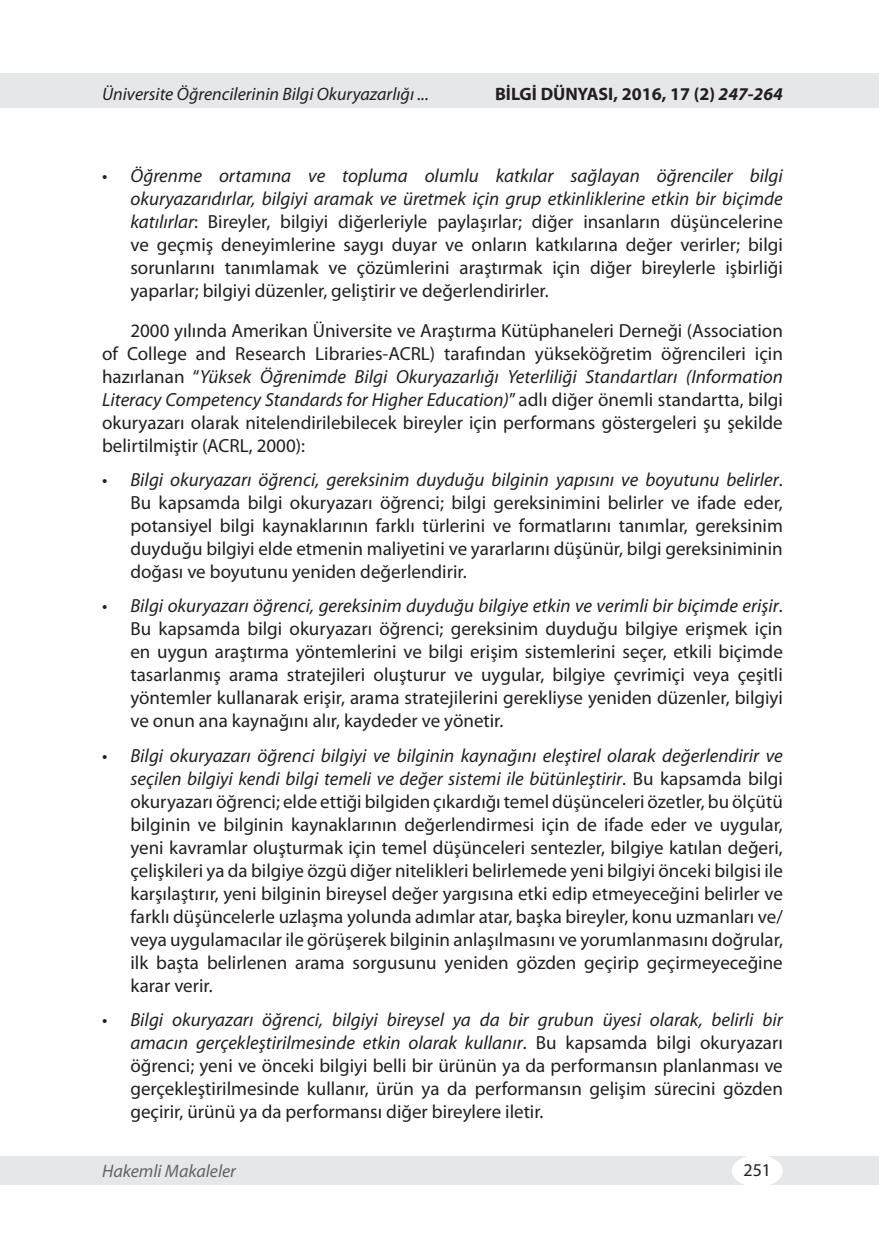
<style>
.page{position:relative;width:879px;height:1253px;background:#fff}
.page>*{position:absolute;margin:0;border:0;box-sizing:border-box;transform-origin:0 0}
.t1{font:19px/23px "Myriad Pro";color:#231f20;text-align:justify}
.t2{font:italic 18px "Myriad Pro";color:#231f20}
.t3{font:700 18px "Myriad Pro";color:#231f20}
.t4{font:italic 18px "Myriad Pro";color:#636366}
.t5{font:18px "Myriad Pro";color:#231f20}
.s1{font-style:italic}
</style>
<div class="page">
<div style="left:0;top:74px;width:879px;height:34px;background:#e6e7e9"></div>
<div style="left:0;top:1156px;width:879px;height:28px;background:#e6e7e9"></div>
<div style="left:732px;top:1155px;width:51px;height:32px;background:#fff;border-radius:50%"></div>
<p class="t2" style="left:102px;top:83px;width:328px">Üniversite Öğrencilerinin Bilgi Okuryazarlığı ...</p>
<p class="t3" style="left:495px;top:82px;width:289px">BİLGİ DÜNYASI, 2016, 17 (2) <span class="s1">247-264</span></p>
<p class="t1" style="left:130px;top:163px;width:654px;text-indent:-28px">• <span class="s1">Öğrenme ortamına ve topluma olumlu katkılar sağlayan öğrenciler bilgi okuryazarıdırlar, bilgiyi aramak ve üretmek için grup etkinliklerine etkin bir biçimde katılırlar</span>: Bireyler, bilgiyi diğerleriyle paylaşırlar; diğer insanların düşüncelerine ve geçmiş deneyimlerine saygı duyar ve onların katkılarına değer verirler; bilgi sorunlarını tanımlamak ve çözümlerini araştırmak için diğer bireylerle işbirliği yaparlar; bilgiyi düzenler, geliştirir ve değerlendirirler.</p>
<p class="t1" style="left:102px;top:318px;width:682px;text-indent:28px">2000 yılında Amerikan Üniversite ve Araştırma Kütüphaneleri Derneği (Association of College and Research Libraries-ACRL) tarafından yükseköğretim öğrencileri için hazırlanan “<span class="s1">Yüksek Öğrenimde Bilgi Okuryazarlığı Yeterliliği Standartları (Information Literacy Competency Standards for Higher Education)</span>” adlı diğer önemli standartta, bilgi okuryazarı olarak nitelendirilebilecek bireyler için performans göstergeleri şu şekilde belirtilmiştir (ACRL, 2000):</p>
<p class="t1" style="left:130px;top:468px;width:654px;text-indent:-28px">• <span class="s1">Bilgi okuryazarı öğrenci, gereksinim duyduğu bilginin yapısını ve boyutunu belirler</span>.<br>Bu kapsamda bilgi okuryazarı öğrenci; bilgi gereksinimini belirler ve ifade eder, potansiyel bilgi kaynaklarının farklı türlerini ve formatlarını tanımlar, gereksinim duyduğu bilgiyi elde etmenin maliyetini ve yararlarını düşünür, bilgi gereksiniminin doğası ve boyutunu yeniden değerlendirir.</p>
<p class="t1" style="left:130px;top:594px;width:654px;text-indent:-28px">• <span class="s1">Bilgi okuryazarı öğrenci, gereksinim duyduğu bilgiye etkin ve verimli bir biçimde erişir</span>.<br>Bu kapsamda bilgi okuryazarı öğrenci; gereksinim duyduğu bilgiye erişmek için en uygun araştırma yöntemlerini ve bilgi erişim sistemlerini seçer, etkili biçimde tasarlanmış arama stratejileri oluşturur ve uygular, bilgiye çevrimiçi veya çeşitli yöntemler kullanarak erişir, arama stratejilerini gerekliyse yeniden düzenler, bilgiyi ve onun ana kaynağını alır, kaydeder ve yönetir.</p>
<p class="t1" style="left:130px;top:744px;width:654px;text-indent:-28px">• <span class="s1">Bilgi okuryazarı öğrenci bilgiyi ve bilginin kaynağını eleştirel olarak değerlendirir ve seçilen bilgiyi kendi bilgi temeli ve değer sistemi ile bütünleştirir</span>. Bu kapsamda bilgi okuryazarı öğrenci; elde ettiği bilgiden çıkardığı temel düşünceleri özetler, bu ölçütü bilginin ve bilginin kaynaklarının değerlendirmesi için de ifade eder ve uygular, yeni kavramlar oluşturmak için temel düşünceleri sentezler, bilgiye katılan değeri, çelişkileri ya da bilgiye özgü diğer nitelikleri belirlemede yeni bilgiyi önceki bilgisi ile karşılaştırır, yeni bilginin bireysel değer yargısına etki edip etmeyeceğini belirler ve farklı düşüncelerle uzlaşma yolunda adımlar atar, başka bireyler, konu uzmanları ve/ veya uygulamacılar ile görüşerek bilginin anlaşılmasını ve yorumlanmasını doğrular, ilk başta belirlenen arama sorgusunu yeniden gözden geçirip geçirmeyeceğine karar verir.</p>
<p class="t1" style="left:130px;top:1008px;width:654px;text-indent:-28px">• <span class="s1">Bilgi okuryazarı öğrenci, bilgiyi bireysel ya da bir grubun üyesi olarak, belirli bir amacın gerçekleştirilmesinde etkin olarak kullanır</span>. Bu kapsamda bilgi okuryazarı öğrenci; yeni ve önceki bilgiyi belli bir ürünün ya da performansın planlanması ve gerçekleştirilmesinde kullanır, ürün ya da performansın gelişim sürecini gözden geçirir, ürünü ya da performansı diğer bireylere iletir.</p>
<p class="t4" style="left:102px;top:1160px;width:135px">Hakemli Makaleler</p>
<p class="t5" style="left:743px;top:1159px;width:29px">251</p>
</div>
